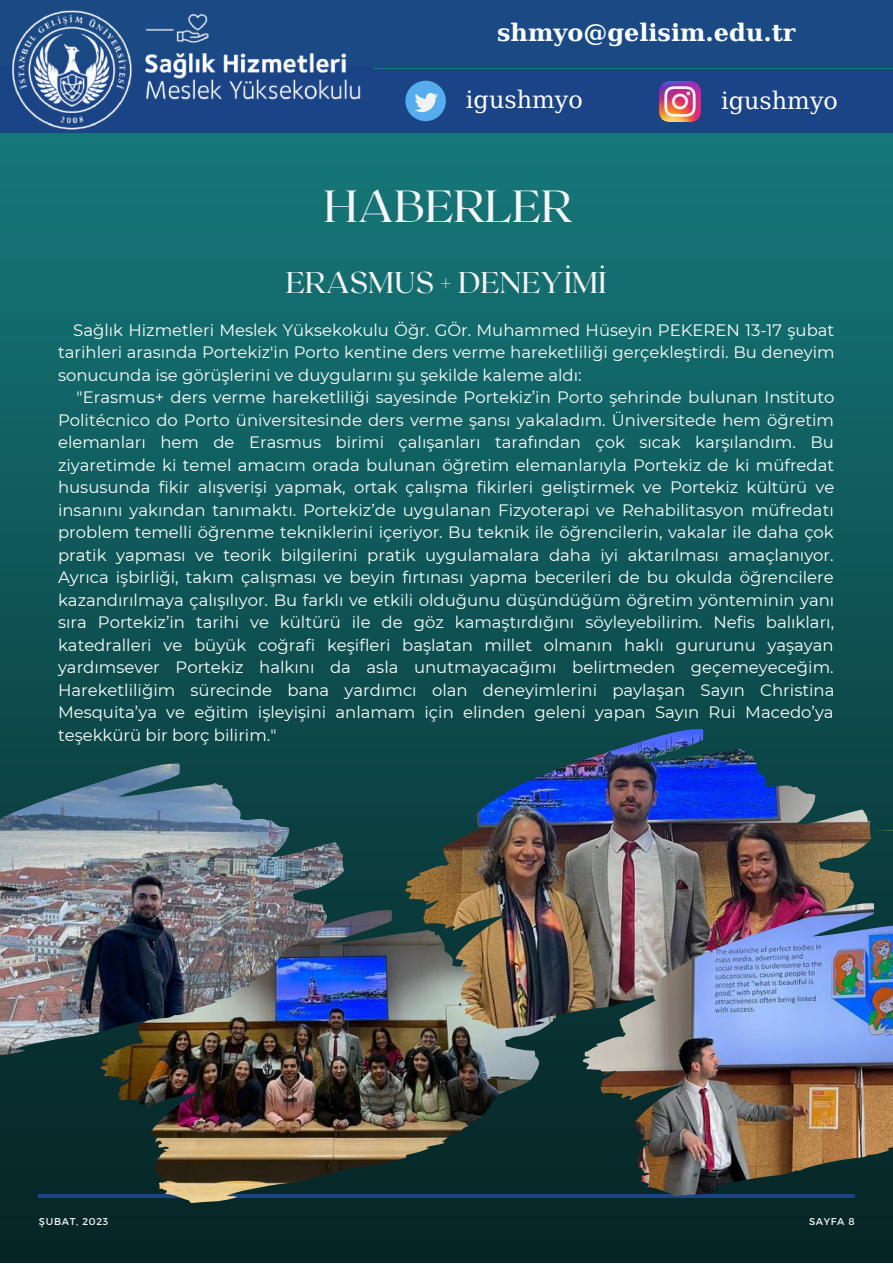
<style>
.page{position:relative;width:893px;height:1264px;background:#fff}
.page>*{position:absolute;margin:0;border:0;box-sizing:border-box;transform-origin:0 0}
.t1{font:45px "Roxborough CF";color:#f5f5f5}
.t2{font:30px "Roxborough CF";color:#f5f5f5}
.t3{font:700 24px "DejaVu Serif";color:#fcfffe}
.t4{font:24px "DejaVu Serif";color:#fff}
.t5{font:16.5px/22.5px "Montserrat";color:#fcfffe;text-align:justify}
.t6{font:9.9px "Montserrat";letter-spacing:.07em;color:#f5f5f5}
</style>
<div class="page">
<img style="left:0;top:67px;width:892px;height:1195px">
<div style="left:0;top:0;width:892px;height:67px;background:#1a4984"></div>
<div style="left:372px;top:70px;width:520px;height:63px;background:#1b4486"></div>
<div style="left:405px;top:81px;width:41px;height:40px;background:#55acee;border-radius:50%"></div>
<svg style="left:415px;top:93px;width:23px;height:19px"></svg>
<img style="left:659px;top:81px;width:41px;height:41px">
<img style="left:0;top:10px;width:389px;height:157px">
<hr style="left:38px;top:1194px;width:816px;height:3px;background:#1b4486">
<img style="left:871px;top:814px;width:21px;height:31px">
<img style="left:101px;top:910px;width:455px;height:292px">
<img style="left:0;top:763px;width:344px;height:293px">
<img style="left:405px;top:729px;width:465px;height:299px">
<img style="left:583px;top:903px;width:309px;height:292px">
<h3 class="t3" style="left:497px;top:18px;width:300px">shmyo@gelisim.edu.tr</h3>
<h3 class="t4" style="left:466px;top:86px;width:118px">igushmyo</h3>
<h3 class="t4" style="left:721px;top:87px;width:118px">igushmyo</h3>
<h1 class="t1" style="left:323px;top:177px;width:250px">HABERLER</h1>
<h2 class="t2" style="left:286px;top:263px;width:322px">ERASMUS + DENEYİMİ</h2>
<p class="t5" style="left:58px;top:319px;width:778px;text-indent:15px">Sağlık Hizmetleri Meslek Yüksekokulu Öğr. GÖr. Muhammed Hüseyi n PEKEREN 13-17 şubat tari hleri arasında Portekiz'i n Porto kenti ne ders verme hareketli liği gerçekleşti rdi. Bu deneyi m sonucunda ise görüşleri ni ve duygularını şu şeki lde kaleme aldı:</p>
<p class="t5" style="left:58px;top:386px;width:777px;text-indent:19px">"Erasmus+ ders verme hareketli liği sayesi nde Portekiz’i n Porto şehri nde bulunan Instituto Politécnico do Porto üniversitesi nde ders verme şansı yakaladım. Üniversitede hem öğreti m elemanları hem de Erasmus bi ri mi çalışanları tarafından çok sıcak karşılandım. Bu ziyareti mde ki temel amacım orada bulunan öğreti m elemanlarıyla Portekiz de ki müfredat hususunda fi ki r alışverişi yapmak, ortak çalışma fi ki rleri gelişti rmek ve Portekiz kültürü ve i nsanını yakından tanımaktı. Portekiz’de uygulanan Fizyoterapi ve Rehabi litasyon müfredatı problem temelli öğrenme tekni kleri ni içeriyor. Bu tekni k i le öğrenci leri n, vakalar i le daha çok prati k yapması ve teori k bi lgi leri ni prati k uygulamalara daha iyi aktarılması amaçlanıyor.<br>Ayrıca işbi rliği, takım çalışması ve beyi n fırtınası yapma beceri leri de bu okulda öğrenci lere kazandırılmaya çalışılıyor. Bu farklı ve etkili olduğunu düşündüğüm öğretim yönteminin yanı sıra Portekiz’i n tari hi ve kültürü i le de göz kamaştırdığını söyleyebi li ri m. Nefis balıkları, katedralleri ve büyük coğrafi keşifleri başlatan mi llet olmanın haklı gururunu yaşayan yardımsever Portekiz halkını da asla unutmayacağımı beli rtmeden geçemeyeceği m.<br>Hareketli liği m süreci nde bana yardımcı olan deneyi mleri ni paylaşan Sayın Christi na Mesquita’ya ve eğiti m işleyişi ni anlamam içi n eli nden geleni yapan Sayın Rui Macedo’ya teşekkürü bi r borç bi li ri m."</p>
<p class="t6" style="left:39px;top:1214px;width:71px">ŞUBAT, 2023</p>
<p class="t6" style="left:809px;top:1214px;width:47px">SAYFA 8</p>
</div>
